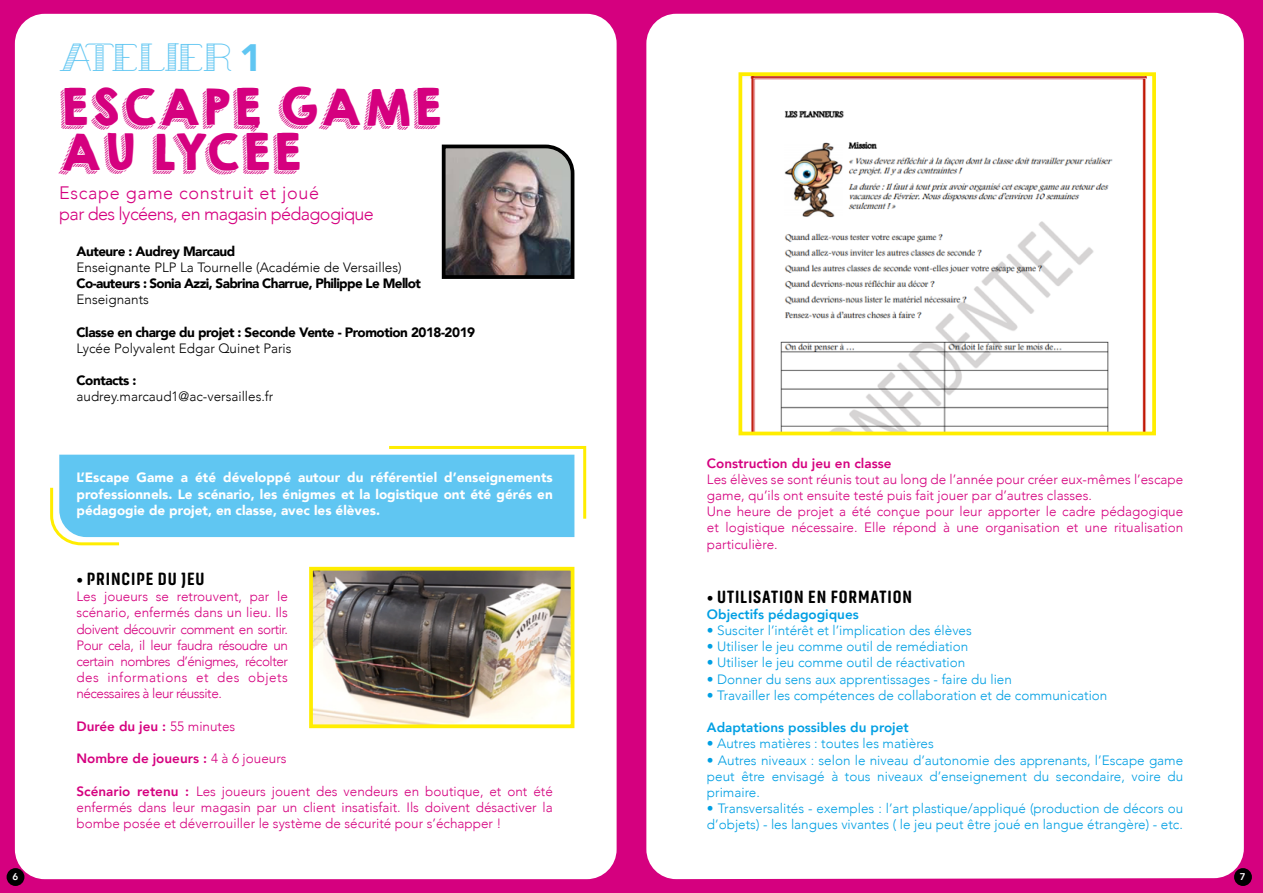
<style>
.page{position:relative;width:1263px;height:893px;background:#d5007f}
.page>*{position:absolute;margin:0;border:0;box-sizing:border-box;transform-origin:0 0}
.t1{font:45px/45px "KGHAPPY";letter-spacing:.02em;color:#d5007f}
.t2{font:30.3px "Urbane Cuisine";letter-spacing:-.055em;color:#60c6f2}
.t3{font:300 18px/21.6px "Avenir";letter-spacing:-.035em;color:#d5007f}
.t4{font:800 18px "Akhand Soft";letter-spacing:.05em;color:#000}
.t5{font:300 13.5px/16.2px "Avenir";color:#d5007f;text-align:justify}
.t6{font:300 13.5px/16.2px "Avenir";color:#009fe3;text-align:justify}
.t7{font:900 13.5px/16.2px "Avenir";color:#fff;text-align:justify}
.t8{font:900 13.5px "Avenir";letter-spacing:-.035em;color:#000}
.t9{font:300 13.5px "Avenir";color:#000}
.t10{font:800 13.5px "Avenir";color:#d5007f}
.t11{font:800 13.5px "Avenir";color:#009fe3}
.t12{font:800 9.75px "Avenir";color:#fff}
.s1{font-family:"Avenir";font-weight:900;font-size:38.1px}
.s2{font-family:"Avenir";font-weight:300;font-size:13.5px}
.s3{font-weight:300}
.s4{font-weight:800}
</style>
<div class="page">
<div style="left:15px;top:14px;width:602px;height:865px;background:#fff;border-radius:30px"></div>
<div style="left:646px;top:13px;width:598px;height:866px;background:#fff"></div>
<div style="left:7px;top:868px;width:17px;height:18px;background:#000;border-radius:50%"></div>
<div style="left:1234px;top:868px;width:18px;height:18px;background:#000;border-radius:50%"></div>
<img style="left:441px;top:144px;width:134px;height:135px">
<svg style="left:50px;top:446px;width:537px;height:100px"></svg>
<img style="left:314px;top:572px;width:255px;height:151px">
<div style="left:309px;top:567px;width:265px;height:161px;border:4px solid #ffed00"></div>
<img style="left:743px;top:77px;width:408px;height:353px">
<div style="left:738px;top:72px;width:418px;height:363px;border:4px solid #ffed00"></div>
<h2 class="t2" style="left:59px;top:36px;width:204px">ATELIER <span class="s1">1</span></h2>
<h1 class="t1" style="left:59px;top:85px;width:384px">ESCAPE GAME<br>AU LYCÉE</h1>
<h3 class="t3" style="left:59px;top:182px;width:316px">Escape game construit et joué<br>par des lycéens, en magasin pédagogique</h3>
<p class="t8" style="left:77px;top:239px;width:160px">Auteure : Audrey Marcaud</p>
<p class="t9" style="left:77px;top:259px;width:327px">Enseignante PLP La Tournelle (Académie de Versailles)</p>
<p class="t8" style="left:77px;top:272px;width:346px">Co-auteurs : Sonia Azzi, Sabrina Charrue, Philippe Le Mellot</p>
<p class="t9" style="left:77px;top:291px;width:74px">Enseignants</p>
<p class="t8" style="left:77px;top:320px;width:400px">Classe en charge du projet : Seconde Vente - Promotion 2018-2019</p>
<p class="t9" style="left:77px;top:340px;width:217px">Lycée Polyvalent Edgar Quinet Paris</p>
<p class="t8" style="left:77px;top:369px;width:61px">Contacts :</p>
<p class="t9" style="left:77px;top:389px;width:198px">audrey.marcaud1@ac-versailles.fr</p>
<p class="t7" style="left:77px;top:469px;width:478px">L’Escape Game a été développé autour du référentiel d’enseignements professionnels. Le scénario, les énigmes et la logistique ont été gérés en pédagogie de projet, en classe, avec les élèves.</p>
<h3 class="t4" style="left:77px;top:569px;width:129px"><span class="s2">•</span> PRINCIPE DU JEU</h3>
<p class="t5" style="left:77px;top:588px;width:213px">Les joueurs se retrouvent, par le scénario, enfermés dans un lieu. Ils doivent découvrir comment en sortir.<br>Pour cela, il leur faudra résoudre un certain nombres d’énigmes, récolter des informations et des objets nécessaires à leur réussite.</p>
<p class="t10" style="left:77px;top:715px;width:160px">Durée du jeu : <span class="s3">55 minutes</span></p>
<p class="t10" style="left:77px;top:748px;width:212px">Nombre de joueurs : <span class="s3">4 à 6 joueurs</span></p>
<p class="t5" style="left:77px;top:783px;width:478px"><span class="s4">Scénario retenu :</span> Les joueurs jouent des vendeurs en boutique, et ont été enfermés dans leur magasin par un client insatisfait. Ils doivent désactiver la bombe posée et déverrouiller le système de sécurité pour s’échapper !</p>
<p class="t10" style="left:707px;top:452px;width:186px">Construction du jeu en classe</p>
<p class="t5" style="left:707px;top:471px;width:478px;text-align:left">Les élèves se sont réunis tout au long de l’année pour créer eux-mêmes l’escape game, qu’ils ont ensuite testé puis fait jouer par d’autres classes.<br>Une heure de projet a été conçue pour leur apporter le cadre pédagogique et logistique nécessaire. Elle répond à une organisation et une ritualisation particulière.</p>
<h3 class="t4" style="left:707px;top:587px;width:207px"><span class="s2">•</span> UTILISATION EN FORMATION</h3>
<p class="t11" style="left:707px;top:604px;width:153px">Objectifs pédagogiques</p>
<p class="t6" style="left:707px;top:622px;width:266px">• Susciter l’intérêt et l’implication des élèves</p>
<p class="t6" style="left:707px;top:638px;width:263px">• Utiliser le jeu comme outil de remédiation</p>
<p class="t6" style="left:707px;top:655px;width:260px">• Utiliser le jeu comme outil de réactivation</p>
<p class="t6" style="left:707px;top:671px;width:306px">• Donner du sens aux apprentissages - faire du lien</p>
<p class="t6" style="left:707px;top:687px;width:402px">• Travailler les compétences de collaboration et de communication</p>
<p class="t11" style="left:707px;top:717px;width:203px">Adaptations possibles du projet</p>
<p class="t6" style="left:707px;top:736px;width:228px">• Autres matières : toutes les matières</p>
<p class="t6" style="left:707px;top:752px;width:478px">• Autres niveaux : selon le niveau d’autonomie des apprenants, l’Escape game peut être envisagé à tous niveaux d’enseignement du secondaire, voire du primaire.</p>
<p class="t6" style="left:707px;top:800px;width:478px">• Transversalités - exemples : l’art plastique/appliqué (production de décors ou d’objets) - les langues vivantes ( le jeu peut être joué en langue étrangère) - etc.</p>
<p class="t12" style="left:12px;top:869px;width:7px">6</p>
<p class="t12" style="left:1240px;top:869px;width:7px">7</p>
</div>
